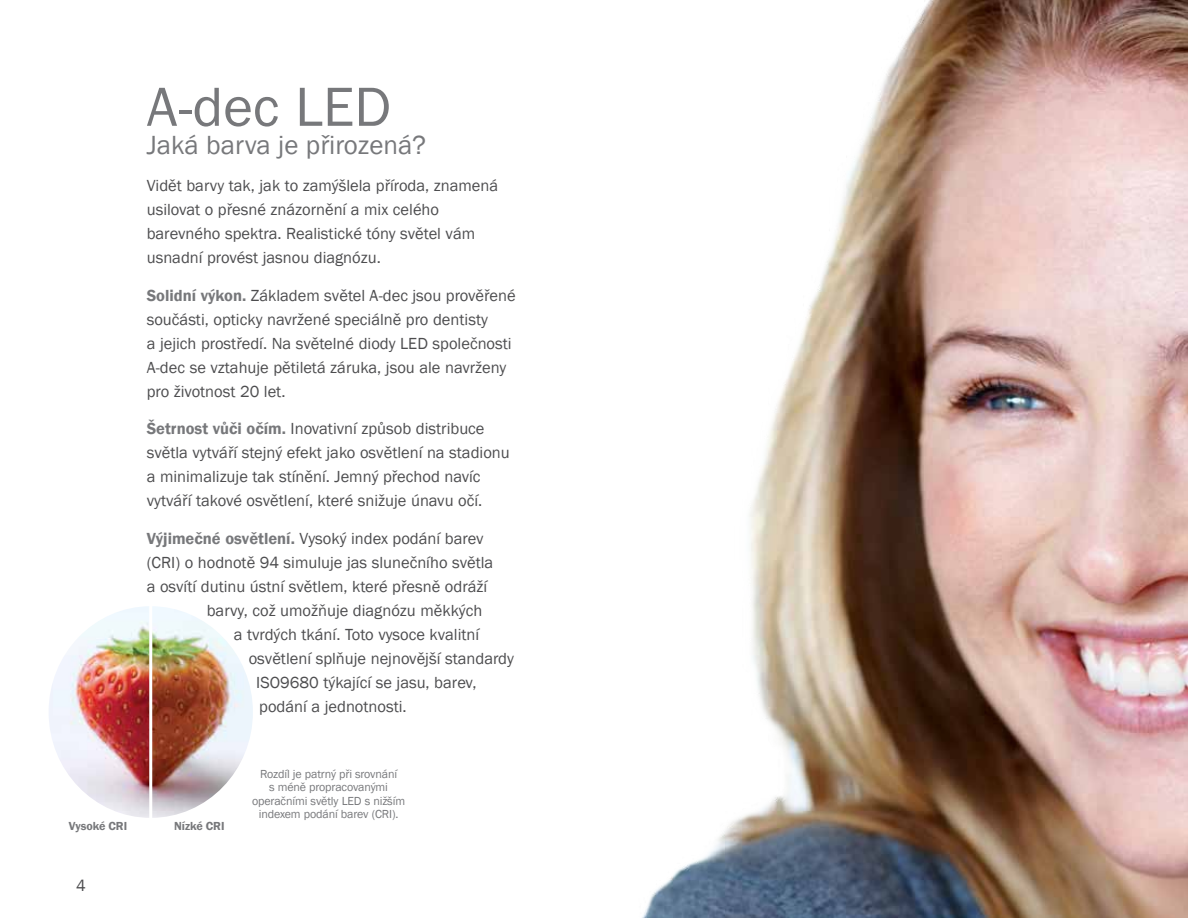
<style>
.page{position:relative;width:1188px;height:918px;background:#fff}
.page>*{position:absolute;margin:0;border:0;box-sizing:border-box;transform-origin:0 0}
.t1{font:57px "Franklin Gothic";color:#77787b}
.t2{font:27px "Franklin Gothic";color:#77787b}
.t3{font:16.5px/24px "Franklin Gothic";color:#4d4d4f}
.t4{font:12px/13.5px "Franklin Gothic";letter-spacing:-.01em;color:#77787b;text-align:center}
.t5{font:600 12px "Franklin Gothic";letter-spacing:-.01em;color:#77787b}
.s1{font-weight:600;color:#77787b}
</style>
<div class="page">
<img style="left:642px;top:0;width:546px;height:918px">
<img style="left:49px;top:606px;width:204px;height:212px">
<hr style="left:149px;top:596px;width:3px;height:232px;background:#fff">
<h1 class="t1" style="left:147px;top:71px;width:246px">A-dec LED</h1>
<h2 class="t2" style="left:147px;top:128px;width:281px">Jaká barva je přirozená?</h2>
<p class="t3" style="left:147px;top:174px;width:353px">Vidět barvy tak, jak to zamýšlela příroda, znamená usilovat o přesné znázornění a mix celého barevného spektra. Realistické tóny světel vám usnadní provést jasnou diagnózu.</p>
<p class="t3" style="left:147px;top:283px;width:371px"><span class="s1">Solidní výkon.</span> Základem světel A-dec jsou prověřené součásti, opticky navržené speciálně pro dentisty<br>a jejich prostředí. Na světelné diody LED společnosti A-dec se vztahuje pětiletá záruka, jsou ale navrženy pro životnost 20 let.</p>
<p class="t3" style="left:147px;top:417px;width:365px"><span class="s1">Šetrnost vůči očím.</span> Inovativní způsob distribuce světla vytváří stejný efekt jako osvětlení na stadionu a minimalizuje tak stínění. Jemný přechod navíc vytváří takové osvětlení, které snižuje únavu očí.</p>
<p class="t3" style="left:147px;top:526px;width:338px"><span class="s1">Výjimečné osvětlení.</span> Vysoký index podání barev</p>
<p class="t3" style="left:147px;top:551px;width:348px">(CRI) o hodnotě 94 simuluje jas slunečního světla</p>
<p class="t3" style="left:147px;top:575px;width:342px">a osvítí dutinu ústní světlem, které přesně odráží</p>
<p class="t3" style="left:207px;top:599px;width:277px">barvy, což umožňuje diagnózu měkkých</p>
<p class="t3" style="left:234px;top:623px;width:247px">a tvrdých tkání. Toto vysoce kvalitní</p>
<p class="t3" style="left:249px;top:647px;width:267px">osvětlení splňuje nejnovější standardy</p>
<p class="t3" style="left:256px;top:671px;width:222px">ISO9680 týkající se jasu, barev,</p>
<p class="t3" style="left:259px;top:695px;width:149px">podání a jednotnosti.</p>
<p class="t5" style="left:69px;top:819px;width:60px">Vysoké CRI</p>
<p class="t5" style="left:174px;top:819px;width:52px">Nízké CRI</p>
<p class="t3" style="left:76px;top:874px;width:11px">4</p>
<p class="t4" style="left:252px;top:767px;width:155px">Rozdíl je patrný při srovnání<br>s méně propracovanými operačními světly LED s nižším indexem podání barev (CRI).</p>
</div>
